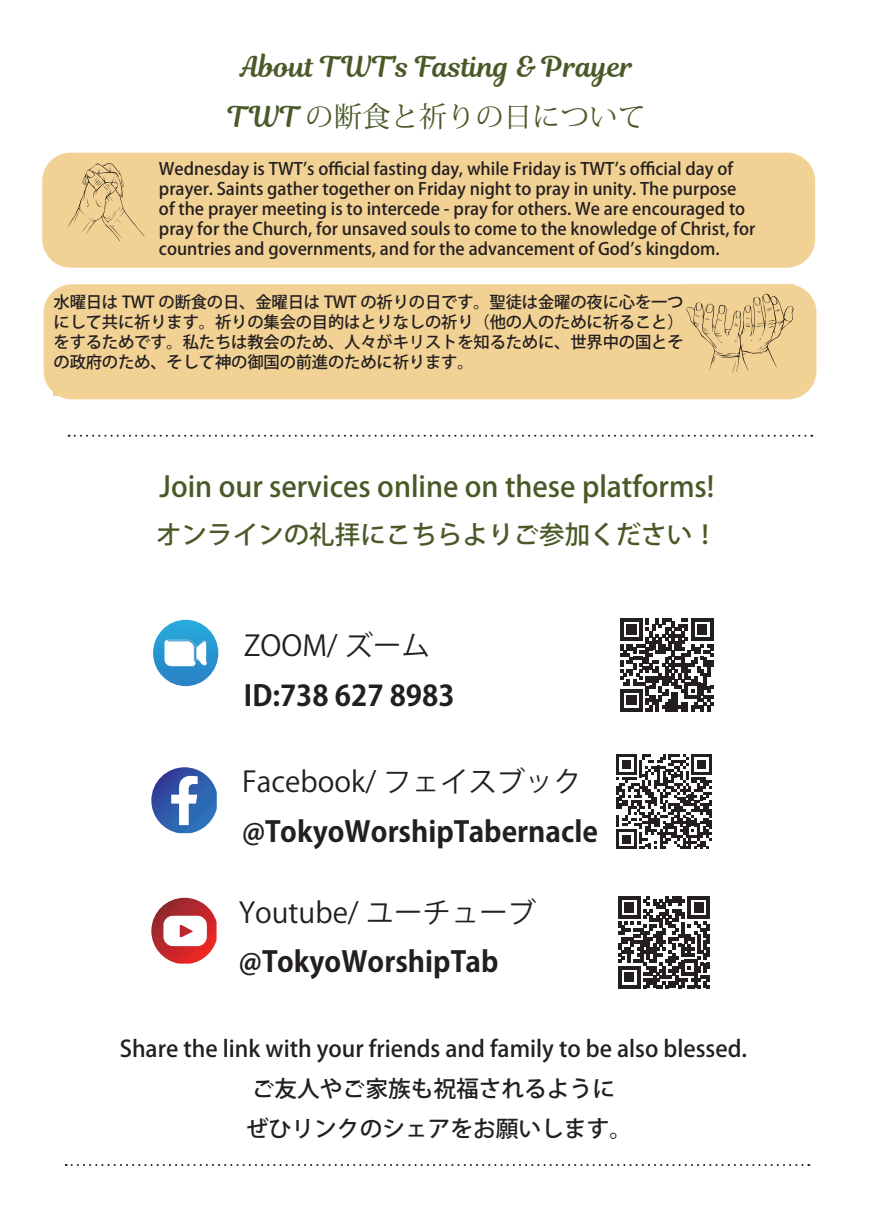
<style>
.page{position:relative;width:874px;height:1225px;background:#fff}
.page>*{position:absolute;margin:0;border:0;box-sizing:border-box;transform-origin:0 0}
.t1{font:700 28.4px "Koz Go Pr 6 N";color:#231f20}
.t2{font:500 28.4px "Koz Go Pr 6 N";color:#4a5928}
.t3{font:28.4px "Koz Go Pr 6 N";color:#231f20}
.t4{font:28.4px "Magnolia Script";color:#4a5928}
.t5{font:28.4px "Koz Min Pr 6 N";color:#4a5928}
.t6{font:500 25.6px "Koz Go Pr 6 N";color:#4a5928}
.t7{font:500 22.6px/39.6px "Koz Go Pr 6 N";color:#231f20;text-align:center}
.t8{font:500 17px/19.8px "Koz Go Pr 6 N";color:#231f20}
.t9{font:500 16.2px/19.8px "Koz Go Pr 6 N";letter-spacing:-.01em;color:#231f20;text-align:justify}
.s1{font-family:"Magnolia Script"}
</style>
<div class="page">
<div style="left:42px;top:153px;width:772px;height:115px;background:#f2d194;border-radius:28px"></div>
<svg style="left:68px;top:163px;width:77px;height:79px"></svg>
<div style="left:44px;top:284px;width:772px;height:115px;background:#f2d194;border-radius:28px"></div>
<div style="left:53px;top:294px;width:632px;height:102px;background:#f2d194"></div>
<svg style="left:686px;top:294px;width:107px;height:79px"></svg>
<svg style="left:151px;top:767px;width:66px;height:66px"></svg>
<svg style="left:616px;top:754px;width:95px;height:95px"></svg>
<svg style="left:151px;top:897px;width:65px;height:66px"></svg>
<svg style="left:618px;top:896px;width:91px;height:92px"></svg>
<svg style="left:153px;top:620px;width:65px;height:66px"></svg>
<svg style="left:620px;top:618px;width:93px;height:93px"></svg>
<svg style="left:69px;top:435px;width:742px;height:2px"></svg>
<svg style="left:66px;top:1164px;width:742px;height:2px"></svg>
<h1 class="t4" style="left:240px;top:46px;width:394px">About T WT's Fasting &amp; Prayer</h1>
<h1 class="t5" style="left:228px;top:101px;width:419px"><span class="s1">T WT</span> の断食と祈りの日について</h1>
<p class="t8" style="left:159px;top:159px;width:597px">Wednesday is TWT’s official fasting day, while Friday is TWT’s official day of prayer. Saints gather together on Friday night to pray in unity. The purpose of the prayer meeting is to intercede - pray for others. We are encouraged to pray for the Church, for unsaved souls to come to the knowledge of Christ, for countries and governments, and for the advancement of God’s kingdom.</p>
<p class="t9" style="left:53px;top:292px;width:631px">水曜日は TWT の断食の日、金曜日は TWT の祈りの日です。聖徒は金曜の夜に心を一つにして共に祈ります。祈りの集会の目的はとりなしの祈り（他の人のために祈ること）をするためです。私たちは教会のため、人々がキリストを知るために、世界中の国とその政府のため、そして神の御国の前進のために祈ります。</p>
<h1 class="t2" style="left:159px;top:471px;width:556px">Join our services online on these platforms!</h1>
<h2 class="t6" style="left:156px;top:520px;width:563px">オンラインの礼拝にこちらよりご参加ください！</h2>
<h1 class="t3" style="left:244px;top:629px;width:187px">ZOOM/ ズーム</h1>
<h1 class="t1" style="left:244px;top:679px;width:212px">ID:738 627 8983</h1>
<h1 class="t3" style="left:242px;top:766px;width:341px">Facebook/ フェイスブック</h1>
<h1 class="t1" style="left:242px;top:815px;width:357px">@TokyoWorshipTabernacle</h1>
<h1 class="t3" style="left:239px;top:896px;width:298px">Youtube/ ユーチューブ</h1>
<h1 class="t1" style="left:239px;top:946px;width:261px">@TokyoWorshipTab</h1>
<h3 class="t7" style="left:120px;top:1029px;width:628px">Share the link with your friends and family to be also blessed.ご友人やご家族も祝福されるように<br>ぜひリンクのシェアをお願いします。</h3>
</div>
